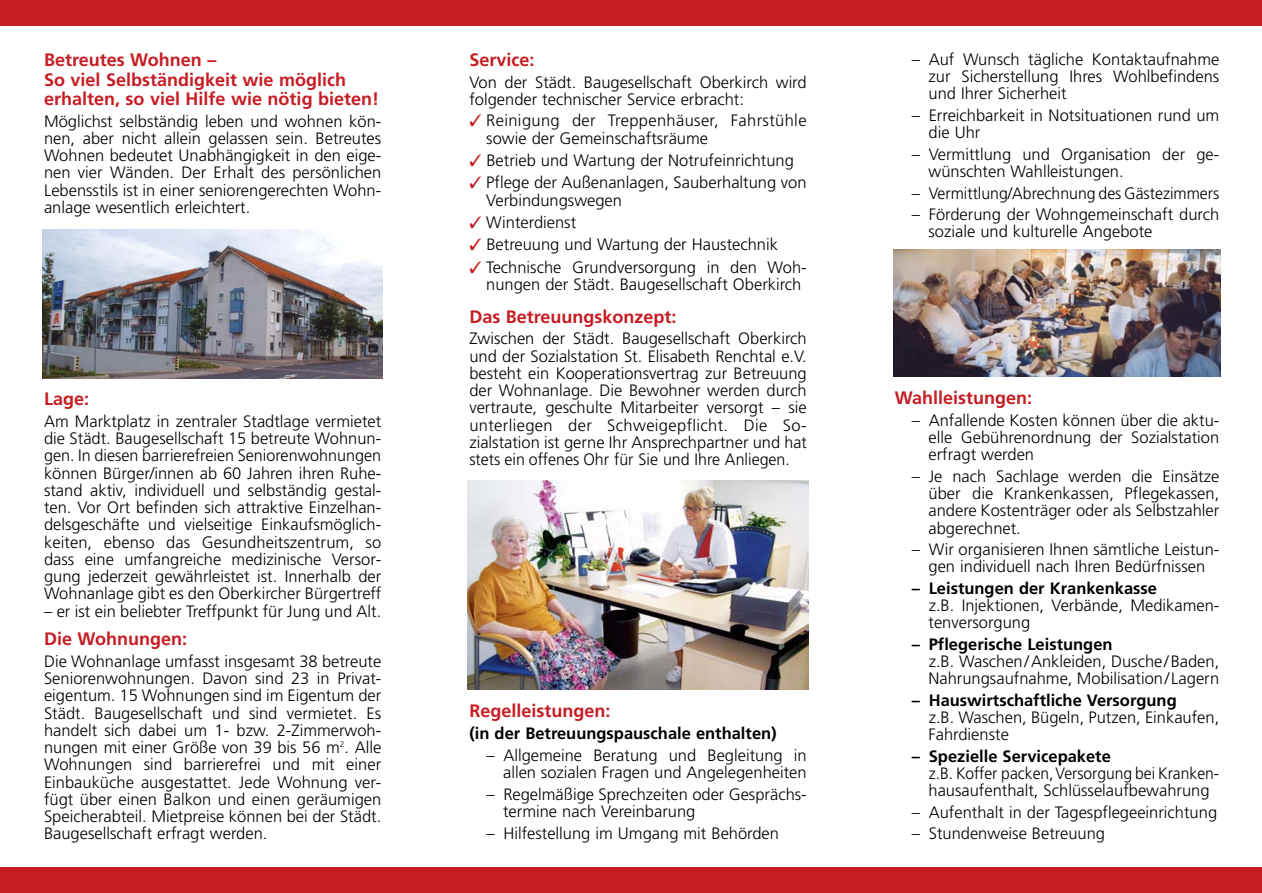
<style>
.page{position:relative;width:1262px;height:893px;background:#fff}
.page>*{position:absolute;margin:0;border:0;box-sizing:border-box;transform-origin:0 0}
.t1{font:700 18px/19.5px "Frutiger";color:#c51d23}
.t2{font:300 16.5px/17.2px "Frutiger";color:#000}
.t3{font:700 16.5px "Frutiger";color:#000}
.t4{font:300 16.5px/17.2px "Frutiger";color:#000;scale:.95 1}
.t5{font:300 16.5px/17.2px "Frutiger";letter-spacing:.02em;color:#000}
.s1{color:#c51d23}
</style>
<div class="page">
<div style="left:0;top:0;width:1262px;height:26px;background:#c51d23"></div>
<div style="left:0;top:867px;width:1262px;height:25px;background:#c51d23"></div>
<img style="left:893px;top:249px;width:327px;height:127px">
<img style="left:468px;top:480px;width:340px;height:209px">
<img style="left:43px;top:230px;width:340px;height:148px">
<p class="t1" style="left:44px;top:51px;width:337px">Betreutes Wohnen –<br>So viel Selbständigkeit wie möglich erhalten, so viel Hilfe wie nötig bieten!</p>
<p class="t2" style="left:44px;top:113px;width:339px;text-align:justify">Möglichst selbständig leben und wohnen kön&shy;nen, aber nicht allein gelassen sein. Betreutes Wohnen bedeutet Unabhängigkeit in den eige&shy;nen vier Wänden. Der Erhalt des persönlichen Lebensstils ist in einer seniorengerechten Wohn&shy;anlage wesentlich erleichtert.</p>
<p class="t1" style="left:44px;top:390px;width:47px">Lage:</p>
<p class="t2" style="left:44px;top:414px;width:339px;text-align:justify">Am Marktplatz in zentraler Stadtlage vermietet die Städt. Baugesellschaft 15 betreute Wohnun&shy;gen. In diesen barrierefreien Seniorenwohnungen können Bürger/innen ab 60 Jahren ihren Ruhe&shy;stand aktiv, individuell und selbständig gestal&shy;ten. Vor Ort befinden sich attraktive Einzelhan&shy;delsgeschäfte und vielseitige Einkaufsmöglich&shy;keiten, ebenso das Gesundheitszentrum, so dass eine umfangreiche medizinische Versor&shy;gung jederzeit gewährleistet ist. Innerhalb der Wohnanlage gibt es den Oberkircher Bürgertreff</p>
<p class="t2" style="left:44px;top:603px;width:339px">– er ist ein beliebter Treffpunkt für Jung und Alt.</p>
<p class="t1" style="left:44px;top:630px;width:145px">Die Wohnungen:</p>
<p class="t2" style="left:44px;top:653px;width:339px;text-align:justify">Die Wohnanlage umfasst insgesamt 38 betreute Seniorenwohnungen. Davon sind 23 in Privat&shy;eigentum. 15 Wohnungen sind im Eigentum der Städt. Baugesellschaft und sind vermietet. Es handelt sich dabei um 1- bzw. 2-Zimmerwoh&shy;nungen mit einer Größe von 39 bis 56 m<sup>2</sup>. Alle Wohnungen sind barrierefrei und mit einer Einbauküche ausgestattet. Jede Wohnung ver&shy;fügt über einen Balkon und einen geräumigen Speicherabteil. Mietpreise können bei der Städt.<br>Baugesellschaft erfragt werden.</p>
<p class="t1" style="left:469px;top:51px;width:67px">Service:</p>
<p class="t2" style="left:469px;top:74px;width:339px">Von der Städt. Baugesellschaft Oberkirch wird folgender technischer Service erbracht:</p>
<p class="t5" style="left:486px;top:113px;width:322px;text-indent:-17px"><span class="s1">✓</span> Reinigung der Treppenhäuser, Fahrstühle sowie der Gemeinschaftsräume</p>
<p class="t2" style="left:469px;top:153px;width:326px"><span class="s1">✓</span> Betrieb und Wartung der Notrufeinrichtung</p>
<p class="t2" style="left:486px;top:175px;width:322px;text-indent:-17px"><span class="s1">✓</span> Pflege der Außenanlagen, Sauberhaltung von<br>Verbindungswegen</p>
<p class="t2" style="left:469px;top:215px;width:108px"><span class="s1">✓</span> Winterdienst</p>
<p class="t2" style="left:469px;top:237px;width:310px"><span class="s1">✓</span> Betreuung und Wartung der Haustechnik</p>
<p class="t2" style="left:486px;top:259px;width:322px;text-indent:-17px"><span class="s1">✓</span> Technische Grundversorgung in den Woh&shy;nungen der Städt. Baugesellschaft Oberkirch</p>
<p class="t1" style="left:469px;top:308px;width:209px">Das Betreuungskonzept:</p>
<p class="t2" style="left:469px;top:331px;width:339px;text-align:justify">Zwischen der Städt. Baugesellschaft Oberkirch und der Sozialstation St. Elisabeth Renchtal e.V. besteht ein Kooperationsvertrag zur Betreuung der Wohnanlage. Die Bewohner werden durch vertraute, geschulte Mitarbeiter versorgt – sie unterliegen der Schweigepflicht. Die So&shy;zialstation ist gerne Ihr Ansprechpartner und hat stets ein offenes Ohr für Sie und Ihre Anliegen.</p>
<p class="t1" style="left:469px;top:702px;width:142px">Regelleistungen:</p>
<p class="t3" style="left:469px;top:727px;width:309px">(in der Betreuungspauschale enthalten)</p>
<p class="t2" style="left:486px;top:747px;width:322px;text-align:right">– Allgemeine Beratung und Begleitung in allen sozialen Fragen und Angelegenheiten</p>
<p class="t2" style="left:503px;top:786px;width:305px;text-indent:-17px">– Regelmäßige Sprechzeiten oder Gesprächs&shy;termine nach Vereinbarung</p>
<p class="t2" style="left:486px;top:825px;width:294px">– Hilfestellung im Umgang mit Behörden</p>
<p class="t2" style="left:928px;top:52px;width:292px;text-align:justify;text-indent:-17px">– Auf Wunsch tägliche Kontaktaufnahme zur Sicherstellung Ihres Wohlbefindens und Ihrer Sicherheit</p>
<p class="t2" style="left:928px;top:108px;width:292px;text-indent:-17px">– Erreichbarkeit in Notsituationen rund um die Uhr</p>
<p class="t2" style="left:928px;top:147px;width:292px;text-indent:-17px">– Vermittlung und Organisation der ge&shy;wünschten Wahlleistungen.</p>
<p class="t2" style="left:911px;top:185px;width:309px">– Vermittlung/Abrechnung des Gästezimmers</p>
<p class="t2" style="left:928px;top:207px;width:292px;text-indent:-17px">– Förderung der Wohngemeinschaft durch soziale und kulturelle Angebote</p>
<p class="t1" style="left:894px;top:389px;width:139px">Wahlleistungen:</p>
<p class="t2" style="left:928px;top:412px;width:292px;text-align:justify;text-indent:-17px">– Anfallende Kosten können über die aktu&shy;elle Gebührenordnung der Sozialstation erfragt werden</p>
<p class="t2" style="left:928px;top:468px;width:292px;text-align:justify;text-indent:-17px">– Je nach Sachlage werden die Einsätze über die Krankenkassen, Pflegekassen, andere Kostenträger oder als Selbstzahler abgerechnet.</p>
<p class="t2" style="left:911px;top:542px;width:309px;text-align:center">– Wir organisieren Ihnen sämtliche Leistun&shy;gen individuell nach Ihren Bedürfnissen</p>
<p class="t3" style="left:911px;top:581px;width:247px">– Leistungen der Krankenkasse</p>
<p class="t2" style="left:928px;top:598px;width:292px">z.B. Injektionen, Verbände, Medikamen&shy;tenversorgung</p>
<p class="t3" style="left:911px;top:637px;width:202px">– Pflegerische Leistungen</p>
<p class="t2" style="left:928px;top:654px;width:292px">z.B. Waschen/Ankleiden, Dusche/Baden,<br>Nahrungsaufnahme, Mobilisation/Lagern</p>
<p class="t3" style="left:911px;top:693px;width:266px">– Hauswirtschaftliche Versorgung</p>
<p class="t2" style="left:928px;top:710px;width:292px">z.B. Waschen, Bügeln, Putzen, Einkaufen,<br>Fahrdienste</p>
<p class="t3" style="left:911px;top:749px;width:201px">– Spezielle Servicepakete</p>
<p class="t4" style="left:928px;top:766px;width:307px">z.B. Koffer packen,Versorgung bei Kranken&shy;hausaufenthalt, Schlüsselaufbewahrung</p>
<p class="t2" style="left:911px;top:804px;width:307px">– Aufenthalt in der Tagespflegeeinrichtung</p>
<p class="t2" style="left:911px;top:826px;width:195px">– Stundenweise Betreuung</p>
</div>
